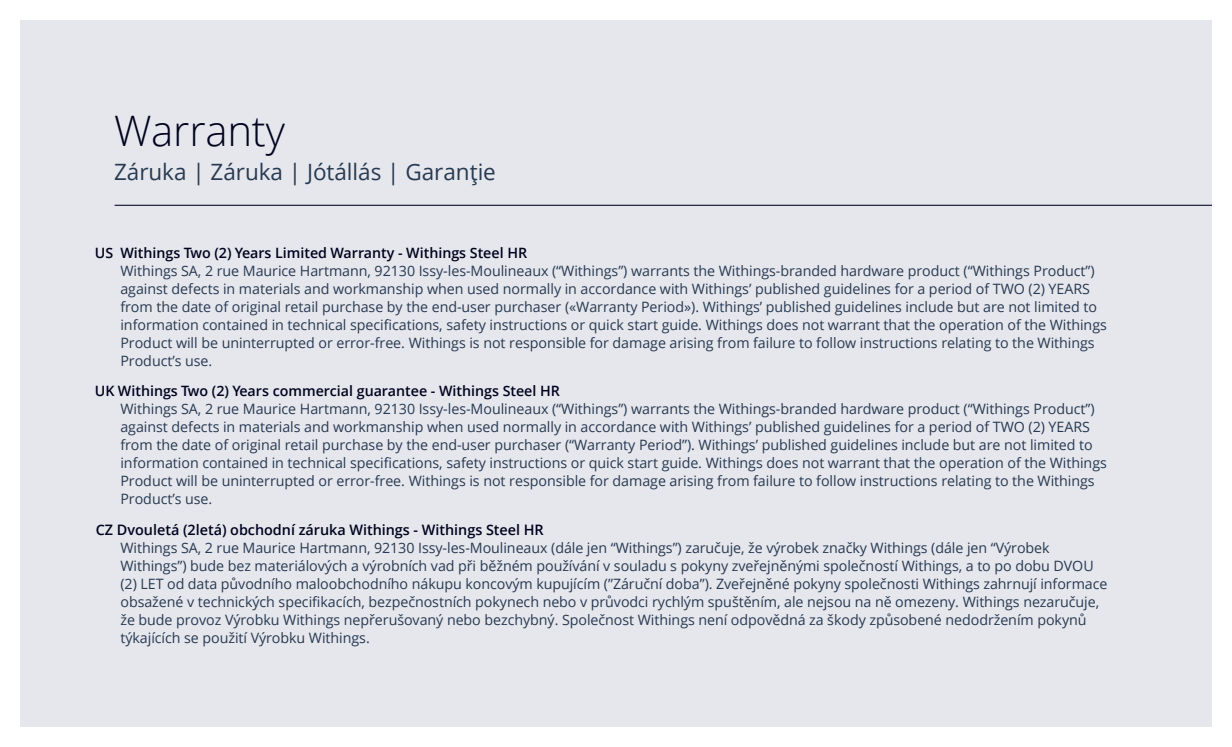
<style>
.page{position:relative;width:1232px;height:747px;background:#fff}
.page>*{position:absolute;margin:0;border:0;box-sizing:border-box;transform-origin:0 0}
.Titre_anglais_avec{font:300 42px "Open Sans";letter-spacing:-.005em;color:#00021e}
.t1{font:22.5px "Open Sans";color:#283952}
.Garanties_espace_a{font:14.4px/18px "Open Sans";letter-spacing:-.005em;color:#283952}
.s1{font-weight:600;color:#00021e}
</style>
<div class="page">
<div style="left:1169px;top:20px;width:42px;height:706px;background:#e5e7ec"></div>
<div style="left:20px;top:20px;width:1149px;height:706px;background:#e5e7ec"></div>
<hr style="left:115px;top:205px;width:1096px;height:1px;background:#00021e">
<p class="Titre_anglais_avec" style="left:114px;top:111px;width:172px">Warranty</p>
<p class="t1" style="left:114px;top:161px;width:383px">Záruka | Záruka | Jótállás | Garanţie</p>
<p class="Garanties_espace_a" style="left:120px;top:244px;width:988px;text-indent:-26px"><span class="s1">US Withings Two (2) Years Limited Warranty - Withings Steel HR<br></span>Withings SA, 2 rue Maurice Hartmann, 92130 Issy-les-Moulineaux (“Withings”) warrants the Withings-branded hardware product (“Withings Product”) against defects in materials and workmanship when used normally in accordance with Withings’ published guidelines for a period of TWO (2) YEARS from the date of original retail purchase by the end-user purchaser («Warranty Period»). Withings’ published guidelines include but are not limited to information contained in technical specifications, safety instructions or quick start guide. Withings does not warrant that the operation of the Withings Product will be uninterrupted or error-free. Withings is not responsible for damage arising from failure to follow instructions relating to the Withings Product’s use.</p>
<p class="Garanties_espace_a" style="left:120px;top:383px;width:988px;text-indent:-26px"><span class="s1">UK Withings Two (2) Years commercial guarantee - Withings Steel HR<br></span>Withings SA, 2 rue Maurice Hartmann, 92130 Issy-les-Moulineaux (“Withings”) warrants the Withings-branded hardware product (“Withings Product”) against defects in materials and workmanship when used normally in accordance with Withings’ published guidelines for a period of TWO (2) YEARS from the date of original retail purchase by the end-user purchaser (“Warranty Period”). Withings’ published guidelines include but are not limited to information contained in technical specifications, safety instructions or quick start guide. Withings does not warrant that the operation of the Withings Product will be uninterrupted or error-free. Withings is not responsible for damage arising from failure to follow instructions relating to the Withings Product’s use.</p>
<p class="Garanties_espace_a" style="left:120px;top:522px;width:988px;text-indent:-25px"><span class="s1">CZ Dvouletá (2letá) obchodní záruka Withings - Withings Steel HR<br></span>Withings SA, 2 rue Maurice Hartmann, 92130 Issy-les-Moulineaux (dále jen “Withings”) zaručuje, že výrobek značky Withings (dále jen “Výrobek Withings”) bude bez materiálových a výrobních vad při běžném používání v souladu s pokyny zveřejněnými společností Withings, a to po dobu DVOU (2) LET od data původního maloobchodního nákupu koncovým kupujícím (”Záruční doba”). Zveřejněné pokyny společnosti Withings zahrnují informace obsažené v technických specifikacích, bezpečnostních pokynech nebo v průvodci rychlým spuštěním, ale nejsou na ně omezeny. Withings nezaručuje, že bude provoz Výrobku Withings nepřerušovaný nebo bezchybný. Společnost Withings není odpovědná za škody způsobené nedodržením pokynů týkajících se použití Výrobku Withings.</p>
</div>
